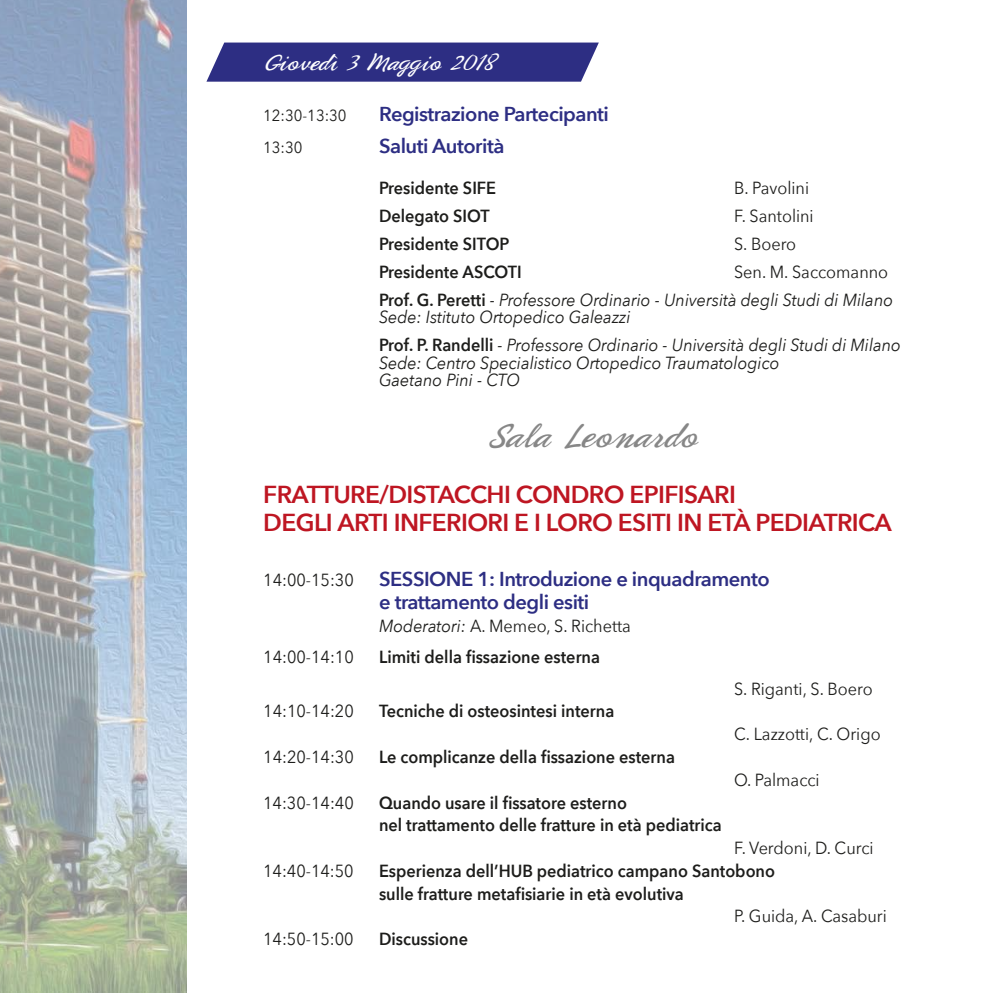
<style>
.page{position:relative;width:993px;height:993px;background:#fff}
.page>*{position:absolute;margin:0;border:0;box-sizing:border-box;transform-origin:0 0}
.t1{font:35px "Phoenix Script FLF";letter-spacing:.01em;color:#878787}
.t2{font:600 24.5px/28px "Avenir Next";letter-spacing:-.025em;color:#be1622}
.t3{font:23.62px "Phoenix Script FLF";letter-spacing:.01em;color:#fff}
.t4{font:600 20.12px/22.8px "Avenir Next";letter-spacing:-.025em;color:#2d2e83}
.t5{font:600 17.5px/22.8px "Avenir Next";color:#1d1d1b;scale:.93 1}
.t6{font:italic 17.5px/28px "Avenir Next";color:#1d1d1b;scale:.93 1}
.t7{font:17.5px "Avenir Next";color:#1d1d1b;scale:.93 1}
.t8{font:16.1px "Avenir Next";color:#1d1d1b;scale:.93 1}
.s1{font-style:normal}
.s2{font-weight:600;font-style:normal}
.s3{font-style:italic}
</style>
<div class="page">
<svg style="left:206px;top:43px;width:392px;height:39px;background:#383889"></svg>
<img style="left:0;top:0;width:187px;height:992px">
<h3 class="t3" style="left:263px;top:50px;width:237px">Giovedì 3 Maggio 2018</h3>
<p class="t8" style="left:263px;top:101px;width:91px">12:30-13:30</p>
<p class="t4" style="left:379px;top:102px;width:231px">Registrazione Partecipanti</p>
<p class="t8" style="left:263px;top:133px;width:44px">13:30</p>
<p class="t4" style="left:379px;top:134px;width:127px">Saluti Autorità</p>
<p class="t5" style="left:379px;top:176px;width:127px">Presidente SIFE</p>
<p class="t7" style="left:733px;top:173px;width:82px">B. Pavolini</p>
<p class="t5" style="left:379px;top:204px;width:120px">Delegato SIOT</p>
<p class="t7" style="left:733px;top:201px;width:87px">F. Santolini</p>
<p class="t5" style="left:379px;top:232px;width:142px">Presidente SITOP</p>
<p class="t7" style="left:733px;top:229px;width:68px">S. Boero</p>
<p class="t5" style="left:379px;top:260px;width:155px">Presidente ASCOTI</p>
<p class="t6" style="left:379px;top:257px;width:554px;text-align:right"><span class="s1">Sen. M. Saccomanno<br></span><span class="s2">Prof. G. Peretti</span> - Professore Ordinario - Università degli Studi di Milano</p>
<p class="t6" style="left:379px;top:302px;width:562px">Sede: Istituto Ortopedico Galeazzi<br><span class="s2">Prof. P. Randelli</span> - Professore Ordinario - Università degli Studi di Milano</p>
<p class="t6" style="left:379px;top:353px;width:432px;line-height:17.5px">Sede: Centro Specialistico Ortopedico Traumatologico<br>Gaetano Pini - CTO</p>
<h1 class="t1" style="left:487px;top:418px;width:212px">Sala Leonardo</h1>
<h2 class="t2" style="left:263px;top:480px;width:629px">FRATTURE/DISTACCHI CONDRO EPIFISARI<br>DEGLI ARTI INFERIORI E I LORO ESITI IN ETÀ PEDIATRICA</h2>
<p class="t7" style="left:263px;top:565px;width:99px">14:00-15:30</p>
<p class="t4" style="left:379px;top:567px;width:392px">SESSIONE 1: Introduzione e inquadramento e trattamento degli esiti</p>
<p class="t7" style="left:379px;top:610px;width:272px"><span class="s3">Moderatori:</span> A. Memeo, S. Richetta</p>
<p class="t7" style="left:263px;top:642px;width:99px">14:00-14:10</p>
<p class="t5" style="left:379px;top:645px;width:239px">Limiti della fissazione esterna</p>
<p class="t7" style="left:733px;top:673px;width:150px">S. Riganti, S. Boero</p>
<p class="t7" style="left:263px;top:696px;width:99px">14:10-14:20</p>
<p class="t5" style="left:379px;top:699px;width:254px">Tecniche di osteosintesi interna</p>
<p class="t7" style="left:733px;top:719px;width:159px">C. Lazzotti, C. Origo</p>
<p class="t7" style="left:263px;top:742px;width:99px">14:20-14:30</p>
<p class="t5" style="left:379px;top:744px;width:319px">Le complicanze della fissazione esterna</p>
<p class="t7" style="left:733px;top:764px;width:93px">O. Palmacci</p>
<p class="t7" style="left:263px;top:787px;width:99px">14:30-14:40</p>
<p class="t5" style="left:379px;top:790px;width:370px">Quando usare il fissatore esterno<br>nel trattamento delle fratture in età pediatrica</p>
<p class="t7" style="left:733px;top:833px;width:151px">F. Verdoni, D. Curci</p>
<p class="t7" style="left:263px;top:855px;width:99px">14:40-14:50</p>
<p class="t5" style="left:379px;top:858px;width:427px">Esperienza dell’HUB pediatrico campano Santobono sulle fratture metafisiarie in età evolutiva</p>
<p class="t7" style="left:733px;top:901px;width:166px">P. Guida, A. Casaburi</p>
<p class="t7" style="left:263px;top:924px;width:99px">14:50-15:00</p>
<p class="t5" style="left:379px;top:926px;width:97px">Discussione</p>
</div>
